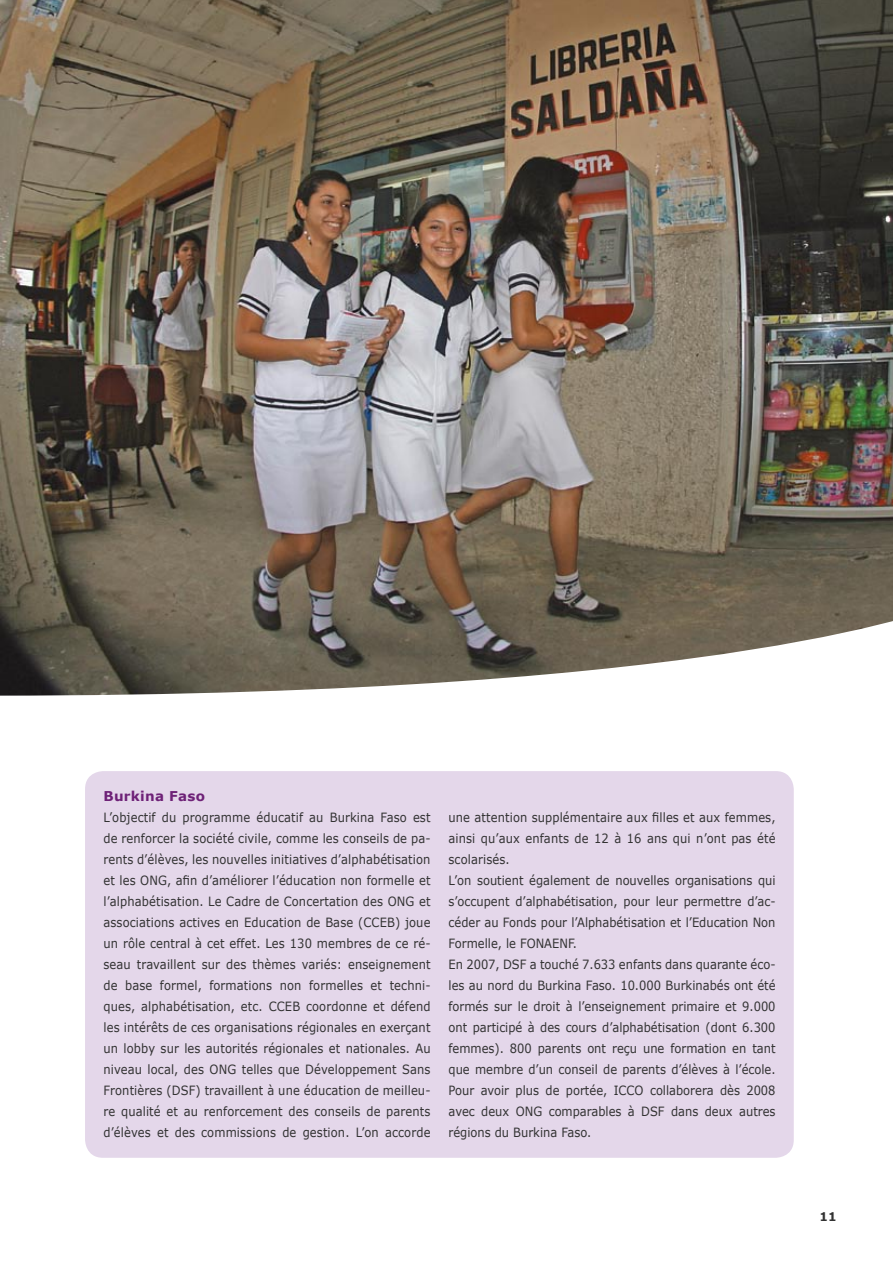
<style>
.page{position:relative;width:893px;height:1263px;background:#fff}
.page>*{position:absolute;margin:0;border:0;box-sizing:border-box;transform-origin:0 0}
.t1{font:700 13.5px "Verdana";letter-spacing:.02em;color:#6e2177}
.t2{font:12.75px/21px "Verdana";color:#323232;text-align:justify;scale:.9 1}
.t3{font:700 12px "Verdana";color:#323232}
</style>
<div class="page">
<img style="left:0;top:0;width:893px;height:604px">
<svg style="left:0;top:604px;width:893px;height:181px"></svg>
<div style="left:85px;top:771px;width:709px;height:387px;background:#e4d7ea;border-radius:18px"></div>
<p class="t1" style="left:103px;top:787px;width:103px">Burkina Faso</p>
<p class="t2" style="left:103px;top:807px;width:365px">L’objectif du programme éducatif au Burkina Faso est de renforcer la société civile, comme les conseils de pa&shy;rents d’élèves, les nouvelles initiatives d’alphabétisation et les ONG, afin d’améliorer l’éducation non formelle et l’alphabétisation. Le Cadre de Concertation des ONG et associations actives en Education de Base (CCEB) joue un rôle central à cet effet. Les 130 membres de ce ré&shy;seau travaillent sur des thèmes variés: enseignement de base formel, formations non formelles et techni&shy;ques, alphabétisation, etc. CCEB coordonne et défend les intérêts de ces organisations régionales en exerçant un lobby sur les autorités régionales et nationales. Au niveau local, des ONG telles que Développement Sans Frontières (DSF) travaillent à une éducation de meilleu&shy;re qualité et au renforcement des conseils de parents d’élèves et des commissions de gestion. L’on accorde</p>
<p class="t2" style="left:448px;top:807px;width:365px;text-align:left">une attention supplémentaire aux filles et aux femmes, ainsi qu’aux enfants de 12 à 16 ans qui n’ont pas été scolarisés.<br>L’on soutient également de nouvelles organisations qui s’occupent d’alphabétisation, pour leur permettre d’ac&shy;céder au Fonds pour l’Alphabétisation et l’Education Non Formelle, le FONAENF.<br>En 2007, DSF a touché 7.633 enfants dans quarante éco&shy;les au nord du Burkina Faso. 10.000 Burkinabés ont été formés sur le droit à l’enseignement primaire et 9.000 ont participé à des cours d’alphabétisation (dont 6.300 femmes). 800 parents ont reçu une formation en tant que membre d’un conseil de parents d’élèves à l’école.<br>Pour avoir plus de portée, ICCO collaborera dès 2008 avec deux ONG comparables à DSF dans deux autres régions du Burkina Faso.</p>
<p class="t3" style="left:819px;top:1209px;width:19px">11</p>
</div>
